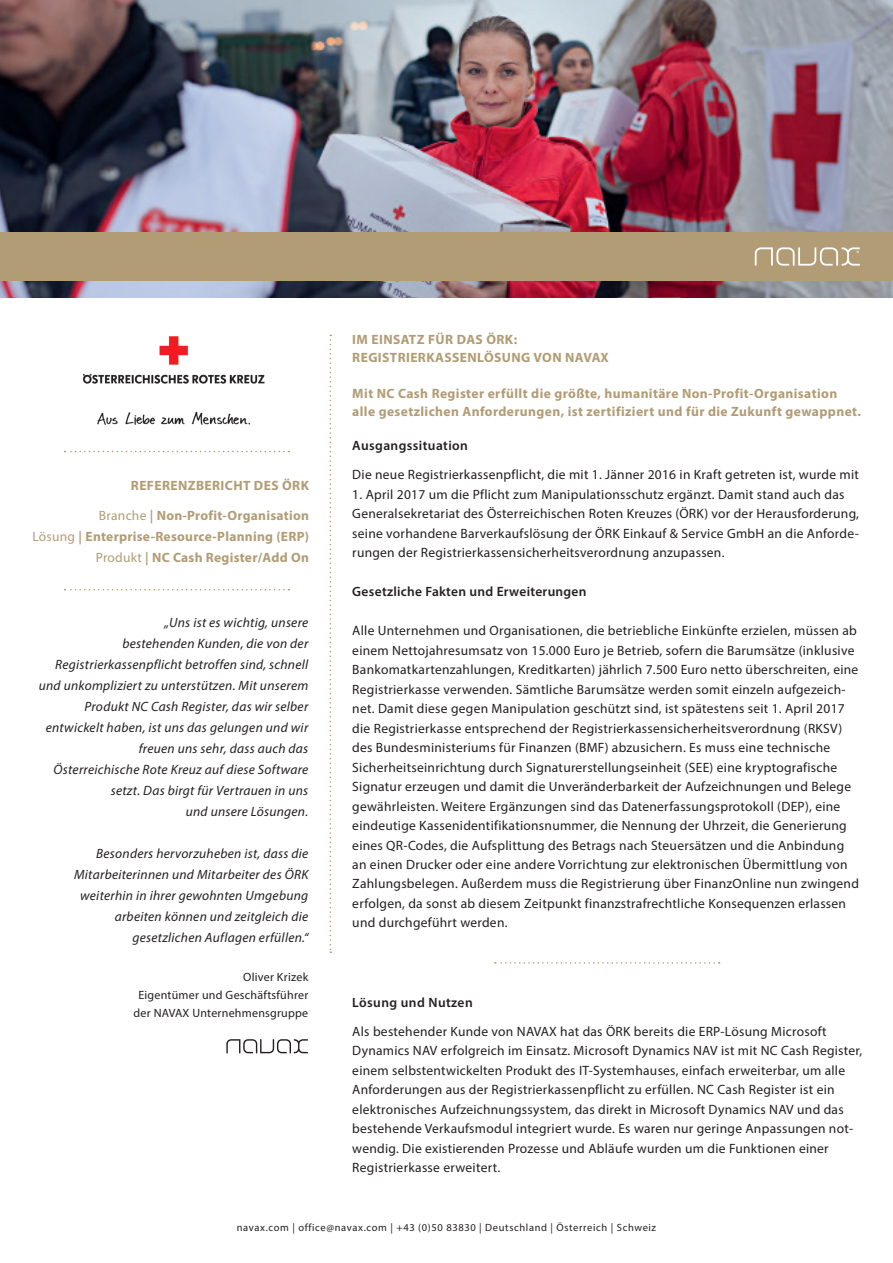
<style>
.page{position:relative;width:893px;height:1263px;background:#fff}
.page>*{position:absolute;margin:0;border:0;box-sizing:border-box;transform-origin:0 0}
.t1{font:13.5px/19.5px "Myriad Pro";letter-spacing:.02em;color:#231f20}
.t2{font:italic 13.5px/21px "Myriad Pro";letter-spacing:.02em;color:#231f20;text-align:right}
.t3{font:700 13.5px/18px "Myriad Pro";letter-spacing:.03em;color:#b19c75}
.t4{font:600 13.5px "Myriad Pro";letter-spacing:.02em;color:#231f20}
.t5{font:12px/18px "Myriad Pro";letter-spacing:.02em;color:#231f20;text-align:right}
.t6{font:10.5px "Myriad Pro";letter-spacing:.06em;color:#231f20}
.s1{font-weight:400}
.s2{font-weight:600}
</style>
<div class="page">
<svg style="left:330px;top:335px;width:1px;height:618px"></svg>
<img style="left:0;top:0;width:893px;height:298px">
<svg style="left:226px;top:1039px;width:82px;height:14px"></svg>
<img style="left:82px;top:336px;width:183px;height:89px">
<svg style="left:65px;top:451px;width:224px;height:1px"></svg>
<div style="left:0;top:232px;width:893px;height:49px;background:#b19c75"></div>
<svg style="left:755px;top:247px;width:105px;height:19px"></svg>
<svg style="left:65px;top:589px;width:224px;height:1px"></svg>
<svg style="left:495px;top:962px;width:225px;height:2px"></svg>
<p class="t3" style="left:99px;top:470px;width:212px;line-height:29.7px;text-align:right">REFERENZBERICHT DES ÖRK<br><span class="s1">Branche</span> <span class="s2">|</span> Non-Profit-Organisation</p>
<p class="t3" style="left:32px;top:525px;width:278px;line-height:21px;text-align:right"><span class="s1">Lösung</span> <span class="s2">|</span> Enterprise-Resource-Planning (ERP)<br><span class="s1">Produkt</span> <span class="s2">|</span> NC Cash Register/Add On</p>
<p class="t2" style="left:39px;top:612px;width:271px">„Uns ist es wichtig, unsere<br>bestehenden Kunden, die von der Registrierkassenpflicht betroffen sind, schnell und unkompliziert zu unterstützen. Mit unserem Produkt NC Cash Register, das wir selber entwickelt haben, ist uns das gelungen und wir freuen uns sehr, dass auch das<br>Österreichische Rote Kreuz auf diese Software setzt. Das birgt für Vertrauen in uns<br>und unsere Lösungen.</p>
<p class="t2" style="left:74px;top:843px;width:236px">Besonders hervorzuheben ist, dass die Mitarbeiterinnen und Mitarbeiter des ÖRK weiterhin in ihrer gewohnten Umgebung arbeiten können und zeitgleich die gesetzlichen Auflagen erfüllen.“</p>
<p class="t5" style="left:133px;top:968px;width:176px">Oliver Krizek<br>Eigentümer und Geschäftsführer der NAVAX Unternehmensgruppe</p>
<p class="t3" style="left:352px;top:330px;width:258px">IM EINSATZ FÜR DAS ÖRK:<br>REGISTRIERKASSENLÖSUNG VON NAVAX</p>
<p class="t3" style="left:352px;top:384px;width:510px">Mit NC Cash Register erfüllt die größte, humanitäre Non-Profit-Organisation alle gesetzlichen Anforderungen, ist zertifiziert und für die Zukunft gewappnet.</p>
<p class="t4" style="left:352px;top:437px;width:117px">Ausgangssituation</p>
<p class="t1" style="left:352px;top:464px;width:508px">Die neue Registrierkassenpflicht, die mit 1. Jänner 2016 in Kraft getreten ist, wurde mit</p>
<p class="t1" style="left:352px;top:484px;width:508px">1. April 2017 um die Pflicht zum Manipulationsschutz ergänzt. Damit stand auch das Generalsekretariat des Österreichischen Roten Kreuzes (ÖRK) vor der Herausforderung, seine vorhandene Barverkaufslösung der ÖRK Einkauf &amp; Service GmbH an die Anforde&shy;rungen der Registrierkassensicherheitsverordnung anzupassen.</p>
<p class="t4" style="left:352px;top:583px;width:236px">Gesetzliche Fakten und Erweiterungen</p>
<p class="t1" style="left:352px;top:620px;width:508px">Alle Unternehmen und Organisationen, die betriebliche Einkünfte erzielen, müssen ab einem Nettojahresumsatz von 15.000 Euro je Betrieb, sofern die Barumsätze (inklusive Bankomatkartenzahlungen, Kreditkarten) jährlich 7.500 Euro netto überschreiten, eine Registrierkasse verwenden. Sämtliche Barumsätze werden somit einzeln aufgezeich&shy;net. Damit diese gegen Manipulation geschützt sind, ist spätestens seit 1. April 2017 die Registrierkasse entsprechend der Registrierkassensicherheitsverordnung (RKSV) des Bundesministeriums für Finanzen (BMF) abzusichern. Es muss eine technische Sicherheitseinrichtung durch Signaturerstellungseinheit (SEE) eine kryptografische Signatur erzeugen und damit die Unveränderbarkeit der Aufzeichnungen und Belege gewährleisten. Weitere Ergänzungen sind das Datenerfassungsprotokoll (DEP), eine eindeutige Kassenidentifikationsnummer, die Nennung der Uhrzeit, die Generierung eines QR-Codes, die Aufsplittung des Betrags nach Steuersätzen und die Anbindung an einen Drucker oder eine andere Vorrichtung zur elektronischen Übermittlung von Zahlungsbelegen. Außerdem muss die Registrierung über FinanzOnline nun zwingend erfolgen, da sonst ab diesem Zeitpunkt finanzstrafrechtliche Konsequenzen erlassen und durchgeführt werden.</p>
<p class="t4" style="left:352px;top:993px;width:122px">Lösung und Nutzen</p>
<p class="t1" style="left:352px;top:1021px;width:511px">Als bestehender Kunde von NAVAX hat das ÖRK bereits die ERP-Lösung Microsoft Dynamics NAV erfolgreich im Einsatz. Microsoft Dynamics NAV ist mit NC Cash Register, einem selbstentwickelten Produkt des IT-Systemhauses, einfach erweiterbar, um alle Anforderungen aus der Registrierkassenpflicht zu erfüllen. NC Cash Register ist ein elektronisches Aufzeichnungssystem, das direkt in Microsoft Dynamics NAV und das bestehende Verkaufsmodul integriert wurde. Es waren nur geringe Anpassungen not&shy;wendig. Die existierenden Prozesse und Abläufe wurden um die Funktionen einer Registrierkasse erweitert.</p>
<p class="t6" style="left:237px;top:1221px;width:421px">navax.com | office@navax.com | +43 (0)50 83830 | Deutschland | Österreich | Schweiz</p>
</div>
